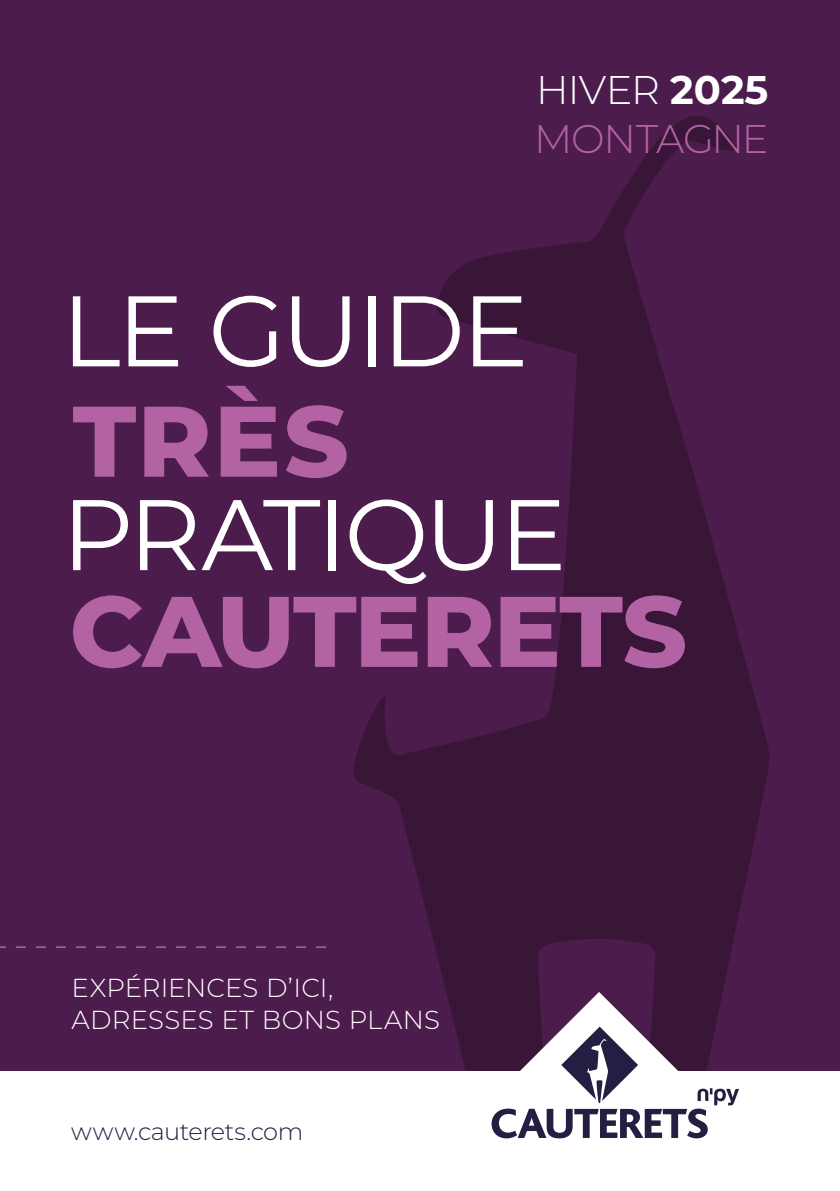
<style>
.page{position:relative;width:840px;height:1191px;background:#fff}
.page>*{position:absolute;margin:0;border:0;box-sizing:border-box;transform-origin:0 0}
.t1{font:100px "Montserrat";letter-spacing:-.04em;color:#fff}
.t2{font:800 100px "Montserrat";letter-spacing:-.01em;color:#b363a4}
.t3{font:300 40px/48.2px "Montserrat";letter-spacing:-.03em;color:#b363a4}
.t4{font:300 26px/32px "Montserrat";letter-spacing:.005em;color:#fff}
.t5{font:300 24px "Montserrat";letter-spacing:-.02em;color:#261d42}
.s1{color:#fff}
.s2{font-weight:700;color:#fff}
</style>
<div class="page">
<div style="left:0;top:0;width:839px;height:1070px;background:#4c1c4c"></div>
<svg style="left:353px;top:116px;width:416px;height:954px"></svg>
<svg style="left:0;top:946px;width:327px;height:2px"></svg>
<svg style="left:491px;top:992px;width:247px;height:146px"></svg>
<h2 class="t3" style="left:533px;top:65px;width:236px"><span class="s1">HIVER</span> <span class="s2">2025<br></span>MONTAGNE</h2>
<h1 class="t1" style="left:61px;top:262px;width:468px">LE GUIDE</h1>
<h1 class="t2" style="left:73px;top:368px;width:277px">TRÈS</h1>
<h1 class="t1" style="left:62px;top:466px;width:506px">PRATIQUE</h1>
<h1 class="t2" style="left:70px;top:558px;width:618px">CAUTERETS</h1>
<p class="t4" style="left:72px;top:971px;width:369px">EXPÉRIENCES D’ICI,<br>ADRESSES ET BONS PLANS</p>
<p class="t5" style="left:71px;top:1115px;width:233px">www.cauterets.com</p>
</div>
